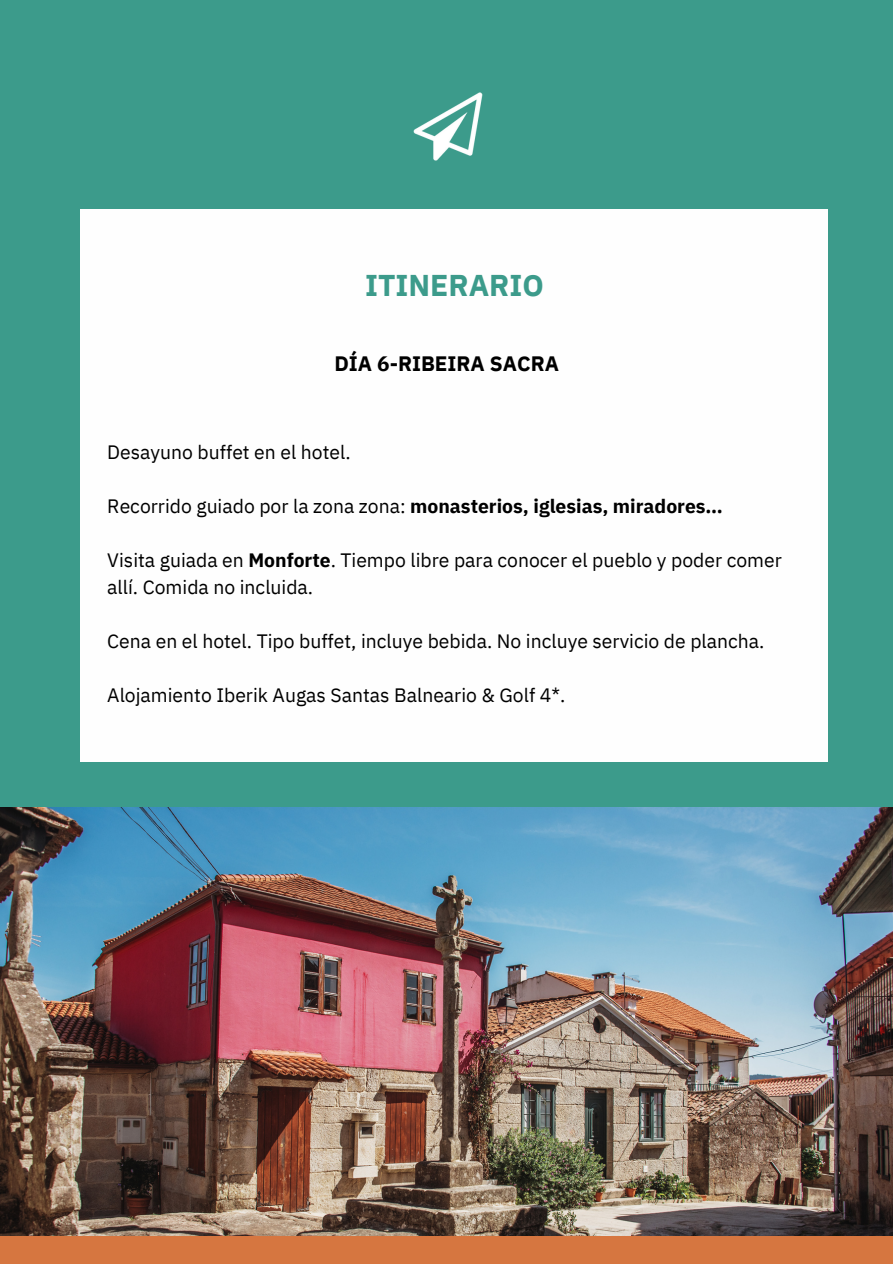
<style>
.page{position:relative;width:893px;height:1264px;background:#fff}
.page>*{position:absolute;margin:0;border:0;box-sizing:border-box;transform-origin:0 0}
.t1{font:700 30px "IBM Plex Sans";color:#3c9b8b}
.t2{font:700 20.85px "IBM Plex Sans";color:#000}
.t3{font:19.35px/27px "IBM Plex Sans";color:#000}
.t4{font:700 19.35px "IBM Plex Sans";color:#000}
.s1{font-weight:400}
.s2{font-weight:700}
</style>
<div class="page">
<div style="left:0;top:0;width:892px;height:1263px;background:#3c9b8b"></div>
<div style="left:0;top:1049px;width:892px;height:214px;background:#d67640"></div>
<img style="left:413px;top:92px;width:70px;height:69px">
<div style="left:80px;top:209px;width:748px;height:553px;background:#fefefe"></div>
<img style="left:0;top:807px;width:892px;height:428px">
<p class="t1" style="left:365px;top:266px;width:180px">ITINERARIO</p>
<p class="t2" style="left:334px;top:350px;width:226px">DÍA 6-RIBEIRA SACRA</p>
<h1 class="t3" style="left:107px;top:438px;width:245px">Desayuno buffet en el hotel.</h1>
<h2 class="t4" style="left:107px;top:493px;width:617px"><span class="s1">Recorrido guiado por la zona zona:</span> monasterios, iglesias, miradores…</h2>
<p class="t3" style="left:107px;top:546px;width:676px">Visita guiada en <span class="s2">Monforte</span>. Tiempo libre para conocer el pueblo y poder comer allí. Comida no incluida.</p>
<p class="t3" style="left:107px;top:627px;width:658px">Cena en el hotel. Tipo buffet, incluye bebida. No incluye servicio de plancha.</p>
<p class="t3" style="left:107px;top:681px;width:459px">Alojamiento Iberik Augas Santas Balneario &amp; Golf 4*.</p>
</div>
